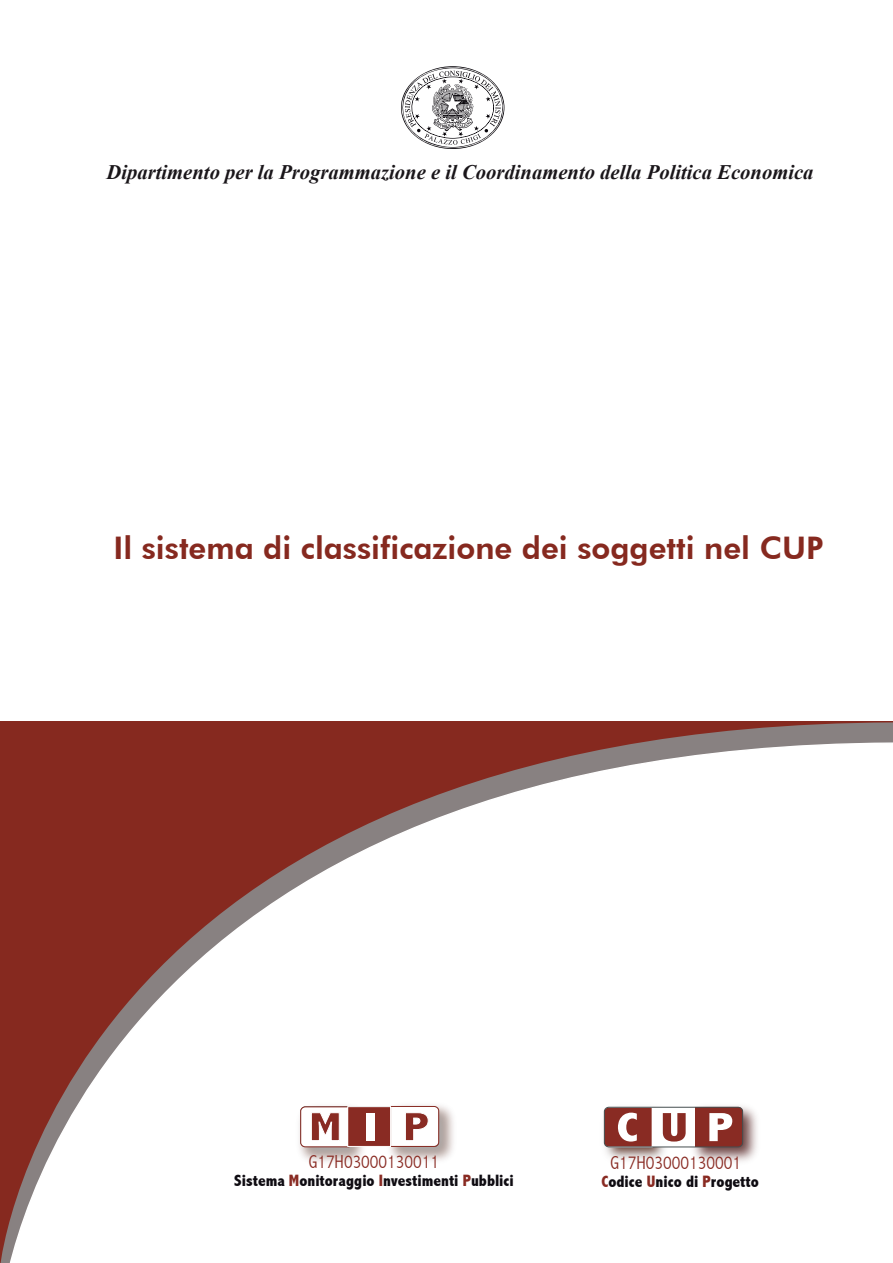
<style>
.page{position:relative;width:893px;height:1263px;background:#fff}
.page>*{position:absolute;margin:0;border:0;box-sizing:border-box;transform-origin:0 0}
.t1{font:800 condensed 41.1px "Abadi";color:#fff;scale:1.26 1}
.t2{font:800 condensed 41.1px "Abadi";color:#892b23;scale:1.26 1}
.t3{font:800 condensed 40.95px "Abadi";color:#892b23;scale:1.26 1}
.t4{font:800 condensed 40.95px "Abadi";color:#fff;scale:1.26 1}
.t5{font:800 31.05px "Futura BT";color:#86291f}
.t6{font:italic 700 20.7px "Times New Roman";color:#1a161a}
.t7{font:300 condensed 18.9px "Abadi";color:#892b23}
.t8{font:800 condensed 16.5px "Abadi";color:#0f0c12}
.s1{color:#892b23}
</style>
<div class="page">
<svg style="left:0;top:722px;width:893px;height:541px;background:#86382f"></svg>
<svg style="left:2px;top:742px;width:891px;height:521px"></svg>
<svg style="left:401px;top:66px;width:104px;height:83px"></svg>
<img style="left:687px;top:1099px;width:77px;height:69px">
<div style="left:694px;top:1107px;width:49px;height:40px;background:#892b23"></div>
<img style="left:596px;top:1099px;width:77px;height:69px">
<div style="left:603px;top:1107px;width:49px;height:40px;background:#892b23"></div>
<div style="left:652px;top:1107px;width:42px;height:40px;background:#fff"></div>
<div style="left:604px;top:1107px;width:139px;height:40px;border:1px solid #454e50;border-radius:4px"></div>
<img style="left:383px;top:1099px;width:77px;height:69px">
<img style="left:293px;top:1099px;width:77px;height:69px">
<svg style="left:300px;top:1106px;width:49px;height:41px"></svg>
<svg style="left:390px;top:1106px;width:49px;height:41px"></svg>
<div style="left:348px;top:1107px;width:43px;height:39px;background:#892b23"></div>
<div style="left:348px;top:1106px;width:43px;height:40px;border:1px solid #fff"></div>
<p class="t6" style="left:106px;top:157px;width:709px">Dipartimento per la Programmazione e il Coordinamento della Politica Economica</p>
<p class="t5" style="left:113px;top:529px;width:711px">Il sistema di classificazione dei soggetti nel CUP</p>
<p class="t1" style="left:616px;top:1103px;width:19px">C</p>
<p class="t1" style="left:707px;top:1103px;width:22px">P</p>
<p class="t8" style="left:601px;top:1172px;width:159px"><span class="s1">C</span>odice <span class="s1">U</span>nico di <span class="s1">P</span>rogetto</p>
<p class="t3" style="left:309px;top:1103px;width:28px">M</p>
<p class="t3" style="left:403px;top:1103px;width:22px">P</p>
<p class="t2" style="left:661px;top:1103px;width:23px">U</p>
<p class="t8" style="left:234px;top:1171px;width:281px">Sistema <span class="s1">M</span>onitoraggio <span class="s1">I</span>nvestimenti <span class="s1">P</span>ubblici</p>
<p class="t4" style="left:363px;top:1103px;width:12px">I</p>
<p class="t7" style="left:309px;top:1151px;width:132px">G17H03000130011</p>
<p class="t7" style="left:611px;top:1151px;width:132px">G17H03000130001</p>
</div>
